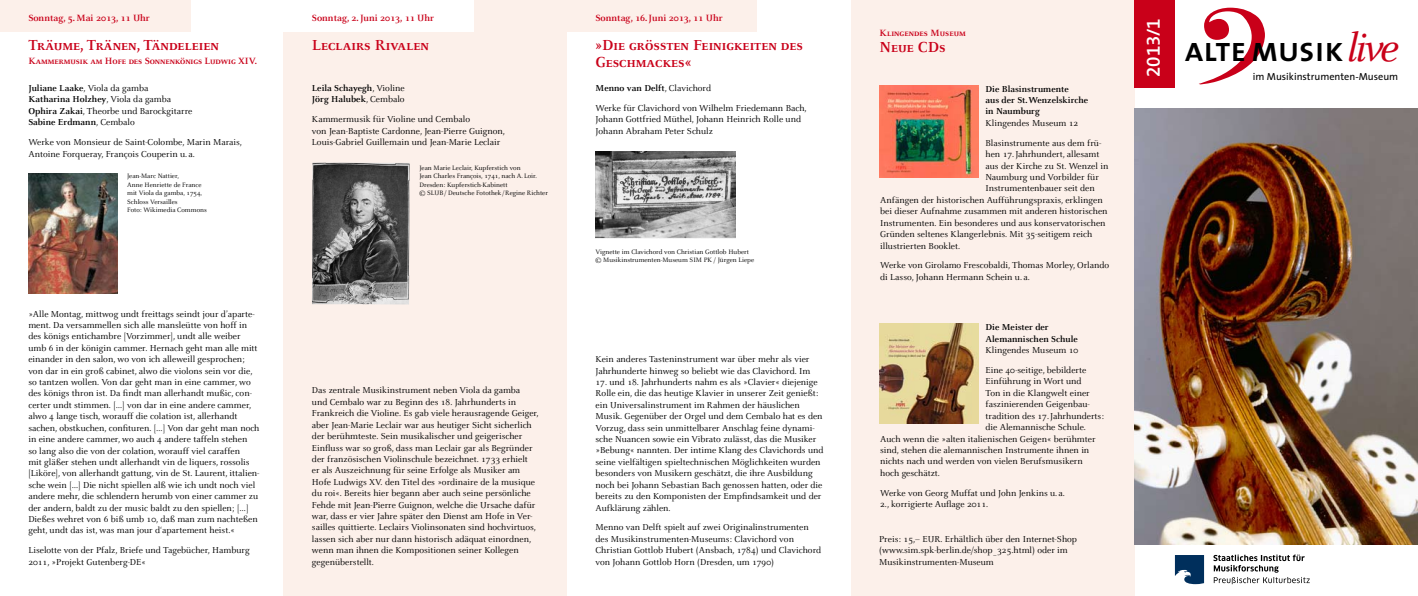
<style>
.page{position:relative;width:1418px;height:596px;background:#fff}
.page>*{position:absolute;margin:0;border:0;box-sizing:border-box;transform-origin:0 0}
.t1{font:34.6px "The Sans Semi Bold Caps";letter-spacing:-.01em;color:#000}
.t2{font:18.9px "The Sans Semi Bold Expert";color:#fff}
.t3{font:700 16px/16.5px "Celeste Caps";color:#c90019}
.t4{font:10.3px "The Sans";color:#000}
.t5{font:700 10px "Celeste";color:#c90019}
.t6{font:700 10px "Celeste Caps";letter-spacing:-.005em;color:#c90019}
.t7{font:9.5px/11.4px "Celeste";color:#000}
.t8{font:700 9.5px/11.4px "Celeste";color:#000}
.t9{font:7px/8.4px "Celeste";color:#000}
.s1{font-weight:700}
.s2{font-weight:400}
.s3{font-family:"Celeste";font-style:italic;font-size:43.2px;color:#c90019}
</style>
<div class="page">
<div style="left:283px;top:0;width:284px;height:595px;background:#fcf0ea"></div>
<div style="left:850px;top:0;width:284px;height:595px;background:#fcf0ea"></div>
<div style="left:564px;top:0;width:193px;height:31px;background:#fcf0ea"></div>
<div style="left:0;top:0;width:190px;height:31px;background:#fcf0ea"></div>
<div style="left:281px;top:0;width:192px;height:31px;background:#fff"></div>
<img style="left:312px;top:162px;width:97px;height:142px">
<img style="left:28px;top:174px;width:89px;height:119px">
<img style="left:595px;top:151px;width:141px;height:87px">
<img style="left:1134px;top:108px;width:283px;height:436px">
<div style="left:1134px;top:0;width:40px;height:88px;background:#c90019"></div>
<svg style="left:1199px;top:8px;width:65px;height:76px"></svg>
<svg style="left:1174px;top:555px;width:29px;height:28px"></svg>
<svg style="left:1213px;top:554px;width:96px;height:30px"></svg>
<img style="left:879px;top:323px;width:99px;height:100px">
<img style="left:879px;top:85px;width:99px;height:92px">
<p class="t5" style="left:28px;top:13px;width:123px">Sonntag, 5.Mai 2013, 11 Uhr</p>
<p class="t5" style="left:312px;top:13px;width:124px">Sonntag, 2.Juni 2013, 11 Uhr</p>
<p class="t5" style="left:595px;top:13px;width:129px">Sonntag, 16.Juni 2013, 11 Uhr</p>
<h3 class="t3" style="left:28px;top:37px;width:192px">Träume, Tränen, Tändeleien</h3>
<h3 class="t3" style="left:312px;top:37px;width:118px">Leclairs Rivalen</h3>
<p class="t6" style="left:28px;top:55px;width:230px">Kammermusik am Hofe des Sonnenkönigs Ludwig XIV.</p>
<p class="t7" style="left:28px;top:83px;width:166px"><span class="s1">Juliane Laake</span>, Viola da gamba<br><span class="s1">Katharina Holzhey</span>, Viola da gamba<br><span class="s1">Ophira Zakai</span>, Theorbe und Barockgitarre<br><span class="s1">Sabine Erdmann</span>, Cembalo</p>
<p class="t7" style="left:28px;top:137px;width:215px">Werke von Monsieur de Saint-Colombe, Marin Marais,<br>Antoine Forqueray, François Couperin u. a.</p>
<p class="t9" style="left:127px;top:172px;width:81px">Jean-Marc Nattier,<br>Anne Henriette de France mit Viola da gamba, 1754,<br>Schloss Versailles<br>Foto: Wikimedia Commons</p>
<p class="t7" style="left:28px;top:308px;width:233px">»Alle Montag, mittwog undt freittags seindt jour d’aparte&shy;ment. Da versammellen sich alle mansleütte von hoff in des königs entichambre [Vorzimmer], undt alle weiber umb 6 in der königin cammer. Hernach geht man alle mitt einander in den salon, wo von ich alleweill gesprochen; von dar in ein groß cabinet, alwo die violons sein vor die, so tantzen wollen. Von dar geht man in eine cammer, wo des königs thron ist. Da findt man allerhandt mußic, con&shy;certer undt stimmen. […] von dar in eine andere cammer, alwo 4 lange tisch, worauff die colation ist, allerhandt sachen, obstkuchen, confituren. […] Von dar geht man noch in eine andere cammer, wo auch 4 andere taffeln stehen<br>so lang also die von der colation, worauff viel caraffen<br>mit gläßer stehen undt allerhandt vin de liquers, rossolis [Liköre], von allerhandt gattung, vin de St. Laurent, ittalien&shy;sche wein […] Die nicht spiellen alß wie ich undt noch viel andere mehr, die schlendern herumb von einer cammer zu der andern, baldt zu der music baldt zu den spiellen; […] Dießes wehret von 6 biß umb 10, daß man zum nachteßen geht, undt das ist, was man jour d‘apartement heist.«</p>
<p class="t7" style="left:28px;top:544px;width:223px">Liselotte von der Pfalz, Briefe und Tagebücher, Hamburg<br>2011, »Projekt Gutenberg-DE«</p>
<p class="t8" style="left:312px;top:82px;width:94px">Leila Schayegh<span class="s2">, Violine<br></span>Jörg Halubek<span class="s2">, Cembalo</span></p>
<p class="t7" style="left:312px;top:114px;width:194px">Kammermusik für Violine und Cembalo<br>von Jean-Baptiste Cardonne, Jean-Pierre Guignon,<br>Louis-Gabriel Guillemain und Jean-Marie Leclair</p>
<p class="t9" style="left:419px;top:163px;width:130px">Jean Marie Leclair, Kupferstich von<br>Jean Charles François, 1741, nach A.Loir.<br>Dresden: Kupferstich-Kabinett<br>© SLUB/ Deutsche Fotothek/Regine Richter</p>
<p class="t7" style="left:312px;top:385px;width:228px">Das zentrale Musikinstrument neben Viola da gamba<br>und Cembalo war zu Beginn des 18. Jahrhunderts in Frankreich die Violine. Es gab viele herausragende Geiger, aber Jean-Marie Leclair war aus heutiger Sicht sicherlich der berühmteste. Sein musikalischer und geigerischer Einfluss war so groß, dass man Leclair gar als Begründer der französischen Violinschule bezeichnet. 1733 erhielt<br>er als Auszeichnung für seine Erfolge als Musiker am Hofe Ludwigs XV. den Titel des »ordinaire de la musique du roi«. Bereits hier begann aber auch seine persönliche Fehde mit Jean-Pierre Guignon, welche die Ursache dafür war, dass er vier Jahre später den Dienst am Hofe in Ver&shy;sailles quittierte. Leclairs Violinsonaten sind hochvirtuos, lassen sich aber nur dann historisch adäquat einordnen, wenn man ihnen die Kompositionen seiner Kollegen gegenüberstellt.</p>
<h3 class="t3" style="left:595px;top:37px;width:209px">»Die größten Feinigkeiten des<br>Geschmackes«</h3>
<p class="t7" style="left:595px;top:78px;width:213px;line-height:19.9px"><span class="s1">Menno van Delft</span>, Clavichord<br>Werke für Clavichord von Wilhelm Friedemann Bach,</p>
<p class="t7" style="left:595px;top:114px;width:207px">Johann Gottfried Müthel, Johann Heinrich Rolle und<br>Johann Abraham Peter Schulz</p>
<p class="t9" style="left:595px;top:247px;width:160px">Vignette im Clavichord von Christian Gottlob Hubert © Musikinstrumenten-Museum SIM PK / Jürgen Liepe</p>
<p class="t7" style="left:595px;top:353px;width:216px">Kein anderes Tasteninstrument war über mehr als vier<br>Jahrhunderte hinweg so beliebt wie das Clavichord. Im</p>
<p class="t7" style="left:595px;top:376px;width:229px">17. und 18. Jahrhunderts nahm es als »Clavier« diejenige Rolle ein, die das heutige Klavier in unserer Zeit genießt: ein Universalinstrument im Rahmen der häuslichen Musik. Gegenüber der Orgel und dem Cembalo hat es den Vorzug, dass sein unmittelbarer Anschlag feine dynami&shy;sche Nuancen sowie ein Vibrato zulässt, das die Musiker »Bebung« nannten. Der intime Klang des Clavichords und seine vielfältigen spieltechnischen Möglichkeiten wurden besonders von Musikern geschätzt, die ihre Ausbildung noch bei Johann Sebastian Bach genossen hatten, oder die bereits zu den Komponisten der Empfindsamkeit und der Aufklärung zählen.</p>
<p class="t7" style="left:595px;top:521px;width:227px">Menno van Delft spielt auf zwei Originalinstrumenten des Musikinstrumenten-Museums: Clavichord von Christian Gottlob Hubert (Ansbach, 1784) und Clavichord von Johann Gottlob Horn (Dresden, um 1790)</p>
<p class="t6" style="left:879px;top:27px;width:88px">Klingendes Museum</p>
<h3 class="t3" style="left:879px;top:39px;width:68px">Neue CDs</h3>
<p class="t8" style="left:985px;top:83px;width:104px">Die Blasinstrumente<br>aus der St.Wenzelskirche in Naumburg</p>
<p class="t7" style="left:985px;top:113px;width:117px;line-height:19.9px">Klingendes Museum 12<br>Blasinstrumente aus dem frü-</p>
<p class="t7" style="left:985px;top:149px;width:115px">hen 17.Jahrhundert, allesamt</p>
<p class="t7" style="left:985px;top:160px;width:124px">aus der Kirche zu St. Wenzel in</p>
<p class="t7" style="left:985px;top:171px;width:115px">Naumburg und Vorbilder für</p>
<p class="t7" style="left:985px;top:183px;width:111px">Instrumentenbauer seit den</p>
<p class="t7" style="left:880px;top:194px;width:224px">Anfängen der historischen Aufführungspraxis, erklingen</p>
<p class="t7" style="left:880px;top:206px;width:229px">bei dieser Aufnahme zusammen mit anderen historischen</p>
<p class="t7" style="left:880px;top:217px;width:227px">Instrumenten. Ein besonderes und aus konservatorischen</p>
<p class="t7" style="left:880px;top:228px;width:214px">Gründen seltenes Klangerlebnis. Mit 35-seitigem reich</p>
<p class="t7" style="left:880px;top:240px;width:81px">illustrierten Booklet.</p>
<p class="t7" style="left:880px;top:260px;width:230px">Werke von Girolamo Frescobaldi, Thomas Morley, Orlando di Lasso, Johann Hermann Schein u. a.</p>
<p class="t8" style="left:985px;top:321px;width:94px">Die Meister der<br>Alemannischen Schule</p>
<p class="t7" style="left:985px;top:340px;width:102px;line-height:19.9px">Klingendes Museum 10<br>Eine 40-seitige, bebilderte</p>
<p class="t7" style="left:985px;top:376px;width:97px">Einführung in Wort und</p>
<p class="t7" style="left:985px;top:387px;width:106px">Ton in die Klangwelt einer</p>
<p class="t7" style="left:985px;top:398px;width:105px">faszinierenden Geigenbau-</p>
<p class="t7" style="left:985px;top:410px;width:120px">tradition des 17.Jahrhunderts:</p>
<p class="t7" style="left:985px;top:421px;width:102px">die Alemannische Schule.</p>
<p class="t7" style="left:880px;top:433px;width:217px">Auch wenn die »alten italienischen Geigen« berühmter</p>
<p class="t7" style="left:880px;top:444px;width:211px">sind, stehen die alemannischen Instrumente ihnen in</p>
<p class="t7" style="left:880px;top:455px;width:204px">nichts nach und werden von vielen Berufsmusikern</p>
<p class="t7" style="left:880px;top:467px;width:61px">hoch geschätzt.</p>
<p class="t7" style="left:880px;top:487px;width:186px">Werke von Georg Muffat und John Jenkins u. a.<br>2., korrigierte Auflage 2011.</p>
<p class="t7" style="left:879px;top:533px;width:199px">Preis: 15,– EUR. Erhältlich über den Internet-Shop (www.sim.spk-berlin.de/shop_325.html) oder im<br>Musikinstrumenten-Museum</p>
<h2 class="t2" style="left:1137px;top:77px;width:61px;rotate:-90deg">2013 / 1</h2>
<h1 class="t1" style="left:1184px;top:20px;width:215px">alte musik <span class="s3">live</span></h1>
<p class="t4" style="left:1252px;top:68px;width:147px">im Musikinstrumenten-Museum</p>
</div>
